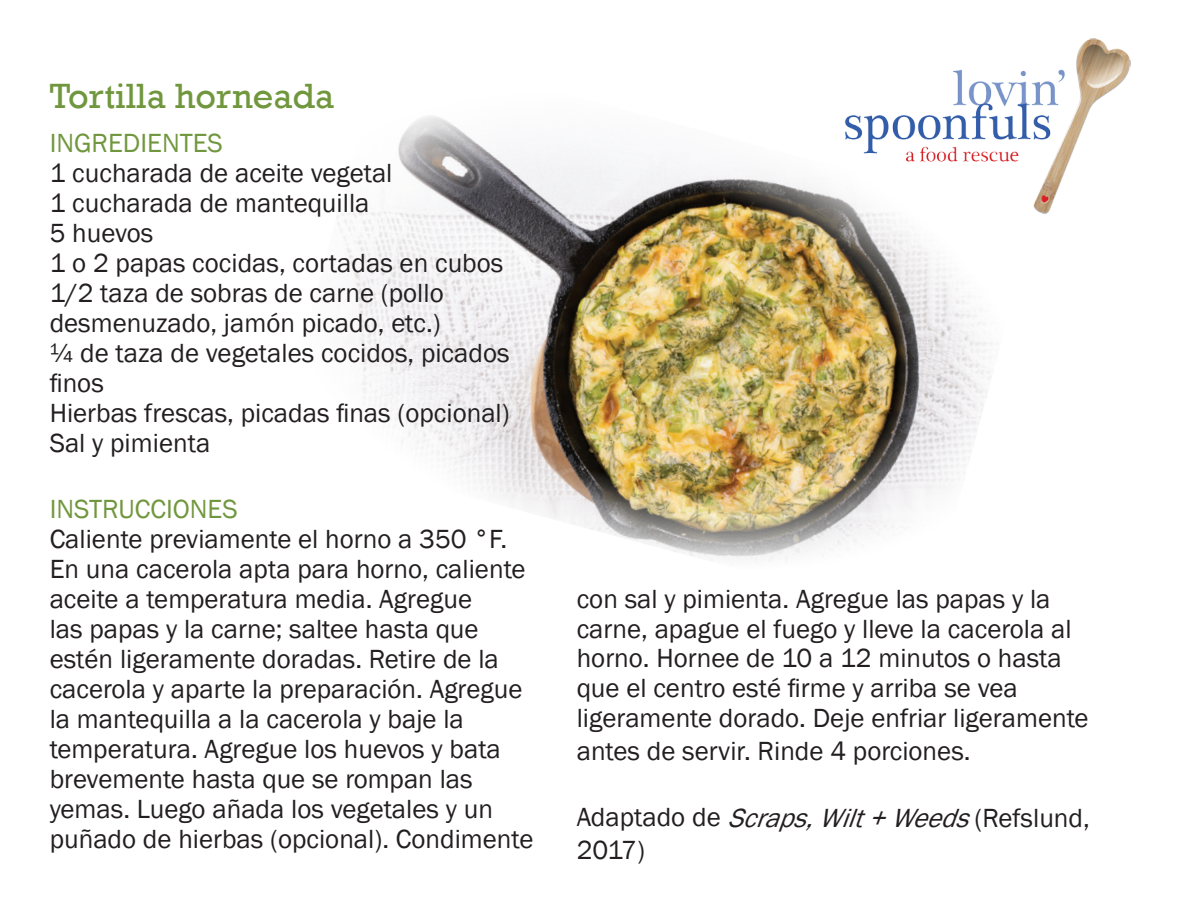
<style>
.page{position:relative;width:1188px;height:918px;background:#fff}
.page>*{position:absolute;margin:0;border:0;box-sizing:border-box;transform-origin:0 0}
.t1{font:36px "Rockwell";color:#71973e}
.t2{font:27px/30px "Franklin Gothic";color:#231f20}
.t3{font:27px "Franklin Gothic";color:#71973e}
.s1{font-style:italic}
</style>
<div class="page">
<img style="left:336px;top:116px;width:657px;height:445px">
<img style="left:824px;top:38px;width:307px;height:189px">
<h1 class="t1" style="left:50px;top:75px;width:286px">Tortilla horneada</h1>
<p class="t3" style="left:50px;top:126px;width:172px">Ingredi entes</p>
<p class="t2" style="left:50px;top:158px;width:462px">1 cucharada de aceite vegetal<br>1 cucharada de mantequilla<br>5 huevos<br>1 o 2 papas cocidas, cortadas en cubos<br>1/2 taza de sobras de carne (pollo desmenuzado, jamón picado, etc.)<br>¼ de taza de vegetales cocidos, picados finos<br>Hierbas frescas, picadas finas (opcional)<br>Sal y pimienta</p>
<p class="t3" style="left:50px;top:492px;width:187px">Instruccion es</p>
<p class="t2" style="left:50px;top:524px;width:485px">Caliente previamente el horno a 350 °F.<br>En una cacerola apta para horno, caliente aceite a temperatura media. Agregue<br>las papas y la carne; saltee hasta que estén ligeramente doradas. Retire de la cacerola y aparte la preparación. Agregue la mantequilla a la cacerola y baje la temperatura. Agregue los huevos y bata brevemente hasta que se rompan las yemas. Luego añada los vegetales y un puñado de hierbas (opcional). Condimente</p>
<p class="t2" style="left:577px;top:584px;width:513px">con sal y pimienta. Agregue las papas y la carne, apague el fuego y lleve la cacerola al horno. Hornee de 10 a 12 minutos o hasta que el centro esté firme y arriba se vea ligeramente dorado. Deje enfriar ligeramente</p>
<p class="t2" style="left:577px;top:737px;width:395px">antes de servir. Rinde 4 porciones.</p>
<p class="t2" style="left:577px;top:802px;width:515px;line-height:33px">Adaptado de <span class="s1">Scraps,Wilt+Weeds</span>(Refslund,<br>2017)</p>
</div>
